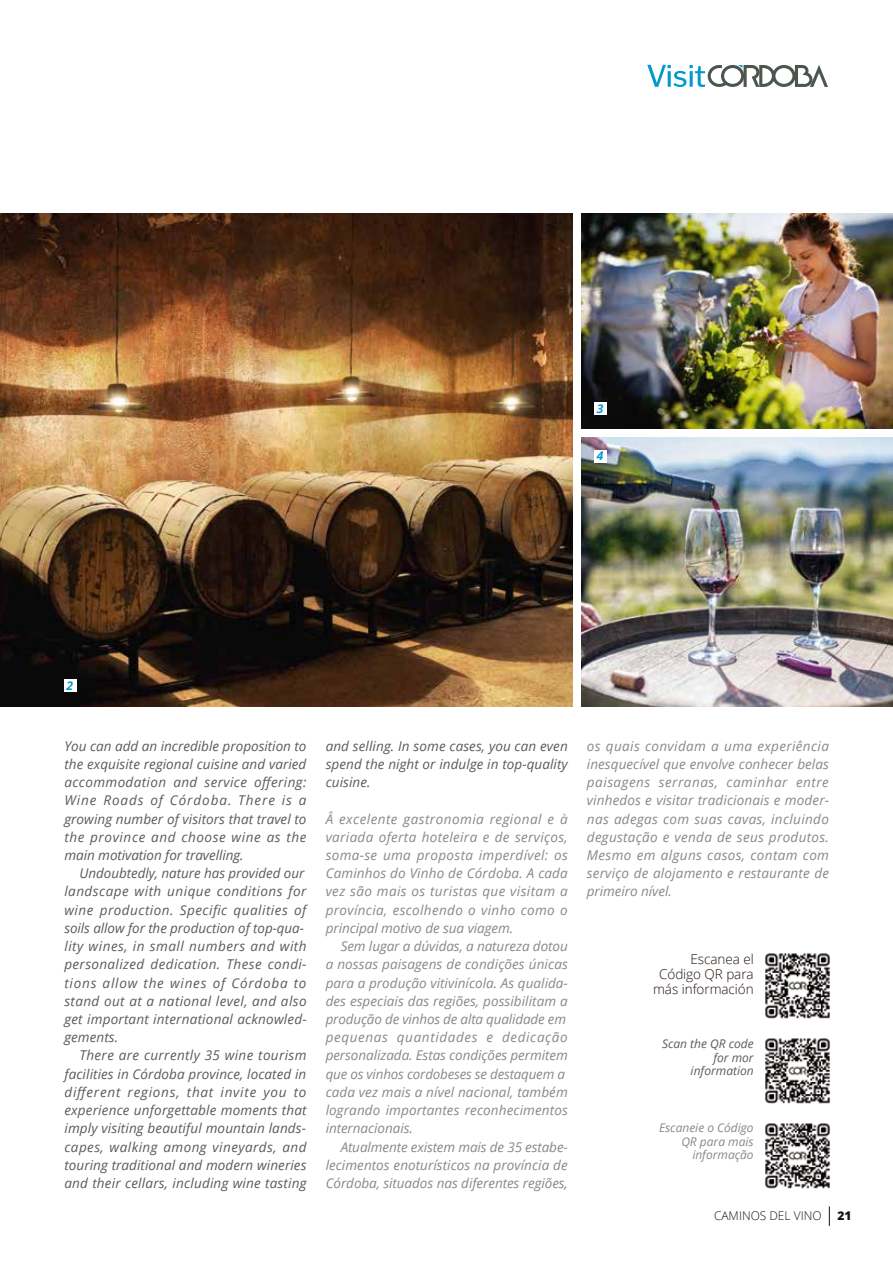
<style>
.page{position:relative;width:893px;height:1263px;background:#fff}
.page>*{position:absolute;margin:0;border:0;box-sizing:border-box;transform-origin:0 0}
.t1{font:italic 13.5px/18.1px "Open Sans";color:#89878c;text-align:justify}
.t2{font:italic 13.5px/18.3px "Open Sans";letter-spacing:.015em;color:#5b5b5f;text-align:justify}
.t3{font:300 13.5px/15px "Open Sans";letter-spacing:-.005em;color:#1e120d;text-align:right}
.t4{font:italic 12px/13.5px "Open Sans";color:#89878c;text-align:right}
.t5{font:italic 12px/13.5px "Open Sans";color:#5b5b5f;text-align:right}
.t6{font:300 12px "Open Sans";color:#1e120d}
.t7{font:italic 700 12px "Open Sans";color:#009ace}
.t8{font:800 12px "Open Sans";color:#1e120d}
</style>
<div class="page">
<img style="left:0;top:213px;width:572px;height:493px">
<svg style="left:647px;top:65px;width:181px;height:22px"></svg>
<svg style="left:829px;top:1206px;width:1px;height:20px"></svg>
<div style="left:64px;top:679px;width:12px;height:13px;background:#fff"></div>
<img style="left:581px;top:213px;width:312px;height:215px">
<img style="left:581px;top:438px;width:312px;height:268px">
<div style="left:594px;top:402px;width:13px;height:13px;background:#fff"></div>
<div style="left:594px;top:450px;width:13px;height:12px;background:#fff"></div>
<img style="left:765px;top:953px;width:65px;height:66px">
<img style="left:765px;top:1038px;width:65px;height:66px">
<img style="left:765px;top:1123px;width:65px;height:66px">
<p class="t7" style="left:597px;top:400px;width:8px">3</p>
<p class="t7" style="left:597px;top:447px;width:8px">4</p>
<p class="t7" style="left:67px;top:677px;width:8px">2</p>
<p class="t2" style="left:64px;top:736px;width:244px">You can add an incredible proposition to the exquisite regional cuisine and varied accommodation and service offering:<br>Wine Roads of Córdoba. There is a growing number of visitors that travel to the province and choose wine as the main motivation for travelling.</p>
<p class="t2" style="left:64px;top:864px;width:244px;text-align:left;text-indent:15px">Undoubtedly, nature has provided our landscape with unique conditions for wine production. Specific qualities of soils allow for the production of top-qua&shy;lity wines, in small numbers and with personalized dedication. These condi&shy;tions allow the wines of Córdoba to stand out at a national level, and also get important international acknowled&shy;gements.</p>
<p class="t2" style="left:64px;top:1046px;width:244px;text-indent:15px">There are currently 35 wine tourism facilities in Córdoba province, located in different regions, that invite you to experience unforgettable moments that imply visiting beautiful mountain lands&shy;capes, walking among vineyards, and touring traditional and modern wineries and their cellars, including wine tasting</p>
<p class="t2" style="left:326px;top:736px;width:244px">and selling. In some cases, you can even spend the night or indulge in top-quality cuisine.</p>
<p class="t1" style="left:326px;top:809px;width:244px">Â excelente gastronomia regional e à variada oferta hoteleira e de serviços, soma-se uma proposta imperdível: os Caminhos do Vinho de Córdoba. A cada vez são mais os turistas que visitam a província, escolhendo o vinho como o principal motivo de sua viagem.</p>
<p class="t1" style="left:326px;top:937px;width:244px;text-align:left;text-indent:15px">Sem lugar a dúvidas, a natureza dotou a nossas paisagens de condições únicas para a produção vitivinícola. As qualida&shy;des especiais das regiões, possibilitam a produção de vinhos de alta qualidade em pequenas quantidades e dedicação personalizada. Estas condições permitem que os vinhos cordobeses se destaquem a cada vez mais a nível nacional, também logrando importantes reconhecimentos internacionais.</p>
<p class="t1" style="left:326px;top:1137px;width:244px;text-indent:15px">Atualmente existem mais de 35 estabe&shy;lecimentos enoturísticos na província de Córdoba, situados nas diferentes regiões,</p>
<p class="t1" style="left:587px;top:736px;width:244px">os quais convidam a uma experiência inesquecível que envolve conhecer belas paisagens serranas, caminhar entre vinhedos e visitar tradicionais e moder&shy;nas adegas com suas cavas, incluindo degustação e venda de seus produtos.<br>Mesmo em alguns casos, contam com serviço de alojamento e restaurante de primeiro nível.</p>
<p class="t3" style="left:653px;top:951px;width:102px">Escanea el<br>Código QR para más información</p>
<p class="t5" style="left:662px;top:1037px;width:93px">Scan the QR code for mor information</p>
<p class="t4" style="left:659px;top:1121px;width:96px">Escaneie o Código<br>QR para mais informação</p>
<p class="t6" style="left:714px;top:1208px;width:109px">CAMINOS DEL VINO</p>
<p class="t8" style="left:838px;top:1207px;width:16px">21</p>
</div>
